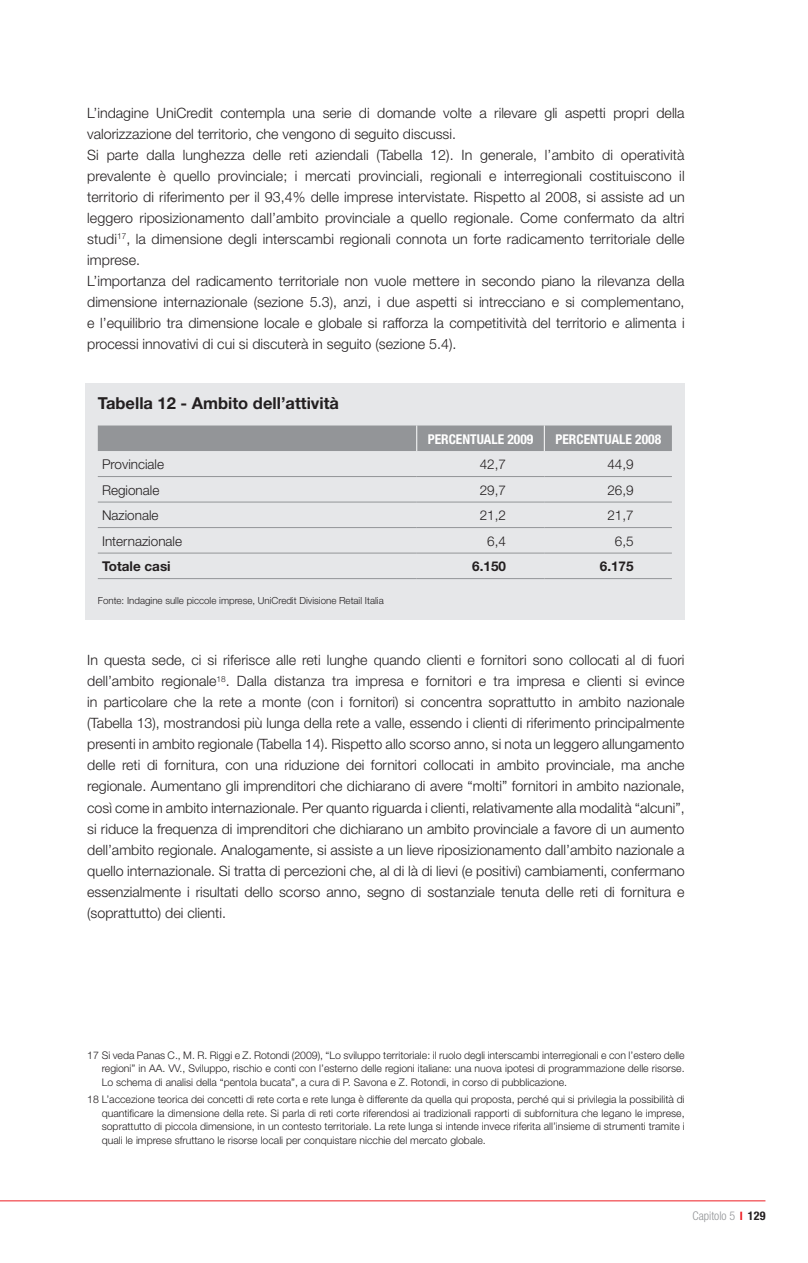
<style>
.page{position:relative;width:808px;height:1263px;background:#fff}
.page>*{position:absolute;margin:0;border:0;box-sizing:border-box;transform-origin:0 0}
.t1{font:700 16.5px "Helvetica Neue";color:#231f20}
.t2{font:300 14.25px/21px "Helvetica Neue";color:#231f20}
.t3{font:300 13.5px "Helvetica Neue";color:#231f20}
.t4{font:700 condensed 13.5px "Helvetica Neue";color:#fff}
.t5{font:700 13.5px "Helvetica Neue";color:#231f20}
.t6{font:300 condensed 12px "Helvetica Neue";color:#939598}
.t7{font:300 10.5px/13.5px "Helvetica Neue";color:#231f20;text-align:justify}
.t8{font:300 9.75px "Helvetica Neue";color:#231f20}
.s1{font-weight:700;font-size:11.7px;color:#ee1d23}
.s2{font-weight:700;color:#231f20}
</style>
<div class="page">
<hr style="left:0;top:1200px;width:765px;height:1px;background:#ee1d23">
<div style="left:85px;top:383px;width:600px;height:237px;background:#e6e7e9"></div>
<div style="left:98px;top:425px;width:574px;height:26px;background:#939598"></div>
<hr style="left:98px;top:476px;width:319px;height:1px;background:#939598">
<hr style="left:417px;top:476px;width:127px;height:1px;background:#939598">
<hr style="left:544px;top:476px;width:128px;height:1px;background:#939598">
<hr style="left:98px;top:502px;width:319px;height:1px;background:#939598">
<hr style="left:417px;top:502px;width:127px;height:1px;background:#939598">
<hr style="left:544px;top:502px;width:128px;height:1px;background:#939598">
<hr style="left:98px;top:527px;width:319px;height:1px;background:#939598">
<hr style="left:417px;top:527px;width:127px;height:1px;background:#939598">
<hr style="left:544px;top:527px;width:128px;height:1px;background:#939598">
<hr style="left:98px;top:553px;width:319px;height:1px;background:#939598">
<hr style="left:417px;top:553px;width:127px;height:1px;background:#939598">
<hr style="left:544px;top:553px;width:128px;height:1px;background:#939598">
<hr style="left:98px;top:578px;width:319px;height:1px;background:#939598">
<hr style="left:417px;top:578px;width:127px;height:1px;background:#939598">
<hr style="left:544px;top:578px;width:128px;height:1px;background:#939598">
<p class="t2" style="left:87px;top:102px;width:599px">L’indagine UniCredit contempla una serie di domande volte a rilevare gli aspetti propri della valorizzazione del territorio, che vengono di seguito discussi.<br>Si parte dalla lunghezza delle reti aziendali (Tabella 12). In generale, l’ambito di operatività prevalente è quello provinciale; i mercati provinciali, regionali e interregionali costituiscono il territorio di riferimento per il 93,4% delle imprese intervistate. Rispetto al 2008, si assiste ad un leggero riposizionamento dall’ambito provinciale a quello regionale. Come confermato da altri studi<sup>17</sup>, la dimensione degli interscambi regionali connota un forte radicamento territoriale delle imprese.<br>L’importanza del radicamento territoriale non vuole mettere in secondo piano la rilevanza della dimensione internazionale (sezione 5.3), anzi, i due aspetti si intrecciano e si complementano, e l’equilibrio tra dimensione locale e globale si rafforza la competitività del territorio e alimenta i processi innovativi di cui si discuterà in seguito (sezione 5.4).</p>
<p class="t1" style="left:98px;top:393px;width:243px">Tabella 12 - Ambito dell’attività</p>
<p class="t4" style="left:428px;top:430px;width:107px">PERCENTUALE 2009</p>
<p class="t4" style="left:555px;top:430px;width:107px">PERCENTUALE 2008</p>
<p class="t3" style="left:102px;top:456px;width:64px">Provinciale</p>
<p class="t3" style="left:480px;top:456px;width:28px">42,7</p>
<p class="t3" style="left:607px;top:456px;width:28px">44,9</p>
<p class="t3" style="left:102px;top:482px;width:59px">Regionale</p>
<p class="t3" style="left:480px;top:482px;width:28px">29,7</p>
<p class="t3" style="left:607px;top:482px;width:28px">26,9</p>
<p class="t3" style="left:102px;top:507px;width:58px">Nazionale</p>
<p class="t3" style="left:480px;top:507px;width:28px">21,2</p>
<p class="t3" style="left:607px;top:507px;width:28px">21,7</p>
<p class="t3" style="left:102px;top:533px;width:82px">Internazionale</p>
<p class="t3" style="left:487px;top:533px;width:20px">6,4</p>
<p class="t3" style="left:615px;top:533px;width:20px">6,5</p>
<p class="t5" style="left:102px;top:558px;width:70px">Totale casi</p>
<p class="t5" style="left:472px;top:558px;width:35px">6.150</p>
<p class="t5" style="left:600px;top:558px;width:35px">6.175</p>
<p class="t8" style="left:98px;top:595px;width:287px">Fonte: Indagine sulle piccole imprese, UniCredit Divisione Retail Italia</p>
<p class="t2" style="left:87px;top:650px;width:599px;text-align:justify">In questa sede, ci si riferisce alle reti lunghe quando clienti e fornitori sono collocati al di fuori dell’ambito regionale<sup>18</sup>. Dalla distanza tra impresa e fornitori e tra impresa e clienti si evince in particolare che la rete a monte (con i fornitori) si concentra soprattutto in ambito nazionale (Tabella 13), mostrandosi più lunga della rete a valle, essendo i clienti di riferimento principalmente presenti in ambito regionale (Tabella 14). Rispetto allo scorso anno, si nota un leggero allungamento delle reti di fornitura, con una riduzione dei fornitori collocati in ambito provinciale, ma anche regionale. Aumentano gli imprenditori che dichiarano di avere “molti” fornitori in ambito nazionale, così come in ambito internazionale. Per quanto riguarda i clienti, relativamente alla modalità “alcuni”, si riduce la frequenza di imprenditori che dichiarano un ambito provinciale a favore di un aumento dell’ambito regionale. Analogamente, si assiste a un lieve riposizionamento dall’ambito nazionale a quello internazionale. Si tratta di percezioni che, al di là di lievi (e positivi) cambiamenti, confermano essenzialmente i risultati dello scorso anno, segno di sostanziale tenuta delle reti di fornitura e (soprattutto) dei clienti.</p>
<p class="t7" style="left:102px;top:1048px;width:584px;text-indent:-15px">17 Si veda Panas C., M. R. Riggi e Z. Rotondi (2009), “Lo sviluppo territoriale: il ruolo degli interscambi interregionali e con l’estero delle regioni” in AA. VV., Sviluppo, rischio e conti con l’esterno delle regioni italiane: una nuova ipotesi di programmazione delle risorse.<br>Lo schema di analisi della “pentola bucata”, a cura di P. Savona e Z. Rotondi, in corso di pubblicazione.</p>
<p class="t7" style="left:102px;top:1093px;width:584px;text-indent:-15px">18 L’accezione teorica dei concetti di rete corta e rete lunga è differente da quella qui proposta, perché qui si privilegia la possibilità di quantificare la dimensione della rete. Si parla di reti corte riferendosi ai tradizionali rapporti di subfornitura che legano le imprese, soprattutto di piccola dimensione, in un contesto territoriale. La rete lunga si intende invece riferita all’insieme di strumenti tramite i quali le imprese sfruttano le risorse locali per conquistare nicchie del mercato globale.</p>
<p class="t6" style="left:692px;top:1209px;width:74px">Capitolo 5 <span class="s1">I</span> <span class="s2">129</span></p>
</div>
